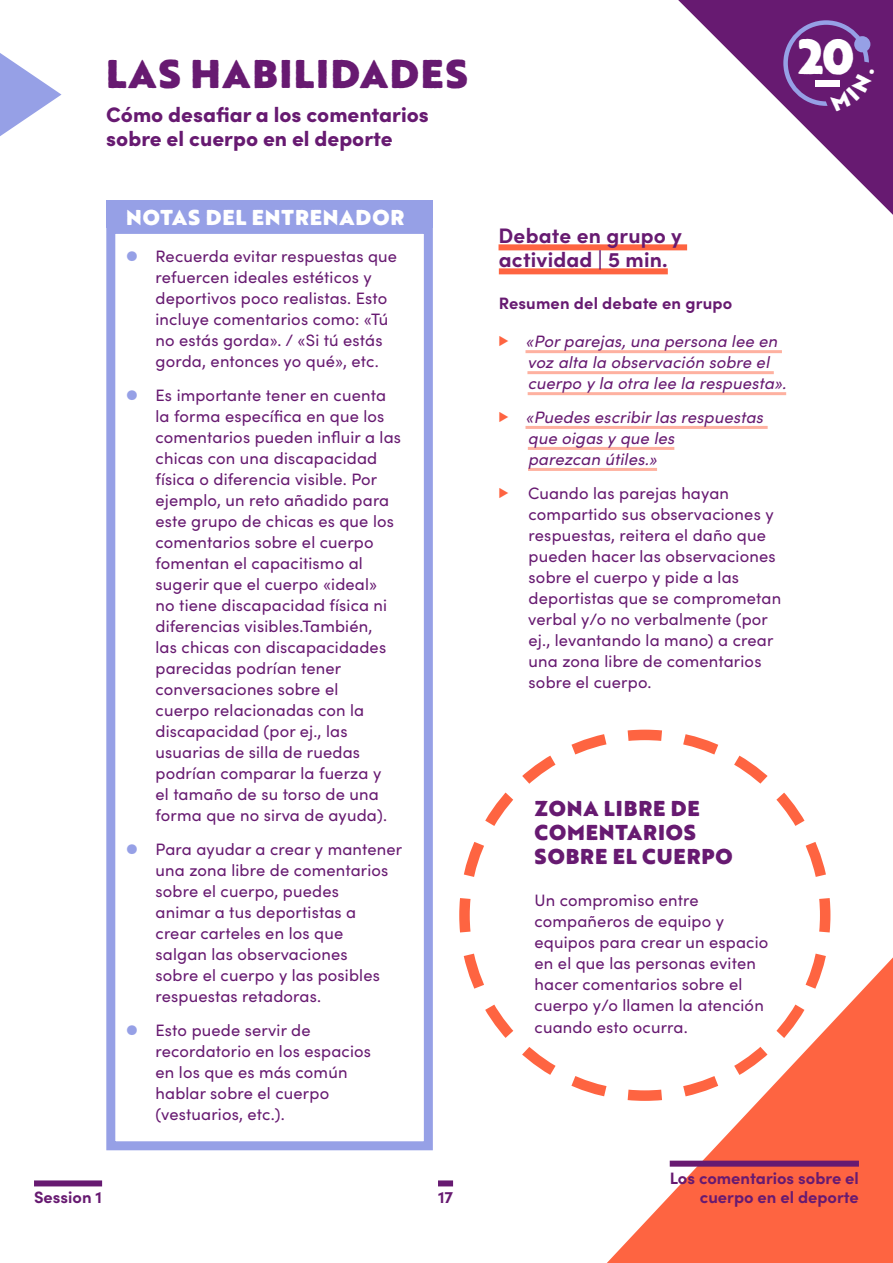
<style>
.page{position:relative;width:893px;height:1263px;background:#fff}
.page>*{position:absolute;margin:0;border:0;box-sizing:border-box;transform-origin:0 0}
.t1{font:900 47.85px "Brother 1816 Printed";color:#fff}
.t2{font:900 39px "Brother 1816 Printed";letter-spacing:.04em;color:#671a71}
.t3{font:900 21px/24px "Sofia Pro";color:#671a71}
.t4{font:900 21px/24px "Brother 1816 Printed";letter-spacing:.04em;color:#671a71}
.t5{font:700 21px/24px "Sofia Pro";letter-spacing:.01em;color:#671a71}
.t6{font:900 21px "Brother 1816 Printed";letter-spacing:.04em;color:#fff}
.t7{font:16.5px/21px "Sofia Pro";letter-spacing:.01em;color:#671a71}
.t8{font:italic 16.5px/21px "Sofia Pro";letter-spacing:.01em;color:#671a71}
.t9{font:700 16.5px "Sofia Pro";color:#671a71}
.s1{color:#96a0e6}
.s2{font-style:normal;color:#fe6441}
.s3{color:#fe6441}
</style>
<div class="page">
<svg style="left:607px;top:957px;width:286px;height:306px;fill:#fe6441"></svg>
<svg style="left:0;top:53px;width:62px;height:83px"></svg>
<div style="left:106px;top:225px;width:327px;height:925px;background:#fff;border:9px solid #96a0e6"></div>
<div style="left:106px;top:200px;width:327px;height:28px;background:#96a0e6"></div>
<div style="left:498px;top:244px;width:189px;height:6px;background:#fe6441"></div>
<div style="left:499px;top:268px;width:169px;height:6px;background:#fe6441"></div>
<hr style="left:525px;top:350px;width:257px;height:3px;background:#feb1a0">
<hr style="left:527px;top:371px;width:247px;height:3px;background:#feb1a0">
<hr style="left:528px;top:392px;width:258px;height:3px;background:#feb1a0">
<hr style="left:525px;top:426px;width:243px;height:3px;background:#feb1a0">
<hr style="left:528px;top:447px;width:146px;height:3px;background:#feb1a0">
<hr style="left:528px;top:468px;width:129px;height:3px;background:#feb1a0">
<svg style="left:459px;top:729px;width:377px;height:377px"></svg>
<svg style="left:678px;top:0;width:215px;height:215px"></svg>
<div style="left:670px;top:1160px;width:189px;height:6px;background:#671a71"></div>
<div style="left:438px;top:1180px;width:15px;height:6px;background:#671a71"></div>
<div style="left:34px;top:1180px;width:68px;height:6px;background:#671a71"></div>
<svg style="left:781px;top:18px;width:93px;height:93px"></svg>
<h2 class="t2" style="left:106px;top:43px;width:363px">LAS HABILIDADES</h2>
<p class="t3" style="left:106px;top:101px;width:324px">Cómo desafiar a los comentarios sobre el cuerpo en el deporte</p>
<p class="t6" style="left:126px;top:201px;width:280px">NOTAS DEL ENTRENADOR</p>
<p class="t7" style="left:156px;top:245px;width:243px;text-indent:-30px"><span class="s1">⬤</span> Recuerda evitar respuestas que refuercen ideales estéticos y deportivos poco realistas. Esto incluye comentarios como: «Tú no estás gorda». / «Si tú estás gorda, entonces yo qué», etc.</p>
<p class="t7" style="left:156px;top:384px;width:247px;text-indent:-30px"><span class="s1">⬤</span> Es importante tener en cuenta la forma específica en que los comentarios pueden influir a las chicas con una discapacidad física o diferencia visible. Por ejemplo, un reto añadido para este grupo de chicas es que los comentarios sobre el cuerpo fomentan el capacitismo al sugerir que el cuerpo «ideal»<br>no tiene discapacidad física ni diferencias visibles.También,<br>las chicas con discapacidades parecidas podrían tener conversaciones sobre el<br>cuerpo relacionadas con la discapacidad (por ej., las usuarias de silla de ruedas podrían comparar la fuerza y<br>el tamaño de su torso de una forma que no sirva de ayuda).</p>
<p class="t7" style="left:156px;top:838px;width:248px;text-indent:-30px"><span class="s1">⬤</span> Para ayudar a crear y mantener una zona libre de comentarios sobre el cuerpo, puedes<br>animar a tus deportistas a<br>crear carteles en los que<br>salgan las observaciones<br>sobre el cuerpo y las posibles respuestas retadoras.</p>
<p class="t7" style="left:156px;top:1019px;width:217px;text-indent:-30px"><span class="s1">⬤</span> Esto puede servir de recordatorio en los espacios en los que es más común hablar sobre el cuerpo (vestuarios, etc.).</p>
<h1 class="t1" style="left:798px;top:20px;width:58px">20</h1>
<p class="t5" style="left:498px;top:222px;width:185px">Debate en grupo y actividad | 5 min.</p>
<p class="t9" style="left:499px;top:291px;width:235px">Resumen del debate en grupo</p>
<p class="t8" style="left:527px;top:330px;width:260px;text-indent:-29px"><span class="s2">▶</span> «Por parejas, una persona lee en voz alta la observación sobre el cuerpo y la otra lee la respuesta».</p>
<p class="t8" style="left:528px;top:406px;width:237px;text-indent:-30px"><span class="s2">▶</span> «Puedes escribir las respuestas que oigas y que les<br>parezcan útiles.»</p>
<p class="t7" style="left:528px;top:481px;width:254px;text-indent:-30px"><span class="s3">▶</span> Cuando las parejas hayan compartido sus observaciones y respuestas, reitera el daño que pueden hacer las observaciones sobre el cuerpo y pide a las deportistas que se comprometan verbal y/o no verbalmente (por ej., levantando la mano) a crear una zona libre de comentarios sobre el cuerpo.</p>
<p class="t4" style="left:534px;top:796px;width:200px">ZONA LIBRE DE<br>COMENTARIOS<br>SOBRE EL CUERPO</p>
<p class="t7" style="left:534px;top:889px;width:235px">Un compromiso entre compañeros de equipo y equipos para crear un espacio en el que las personas eviten hacer comentarios sobre el cuerpo y/o llamen la atención cuando esto ocurra.</p>
<p class="t9" style="left:670px;top:1165px;width:191px">Los comentarios sobre el</p>
<p class="t9" style="left:34px;top:1185px;width:70px">Session 1</p>
<p class="t9" style="left:438px;top:1185px;width:17px">17</p>
<p class="t9" style="left:700px;top:1185px;width:161px">cuerpo en el deporte</p>
</div>
